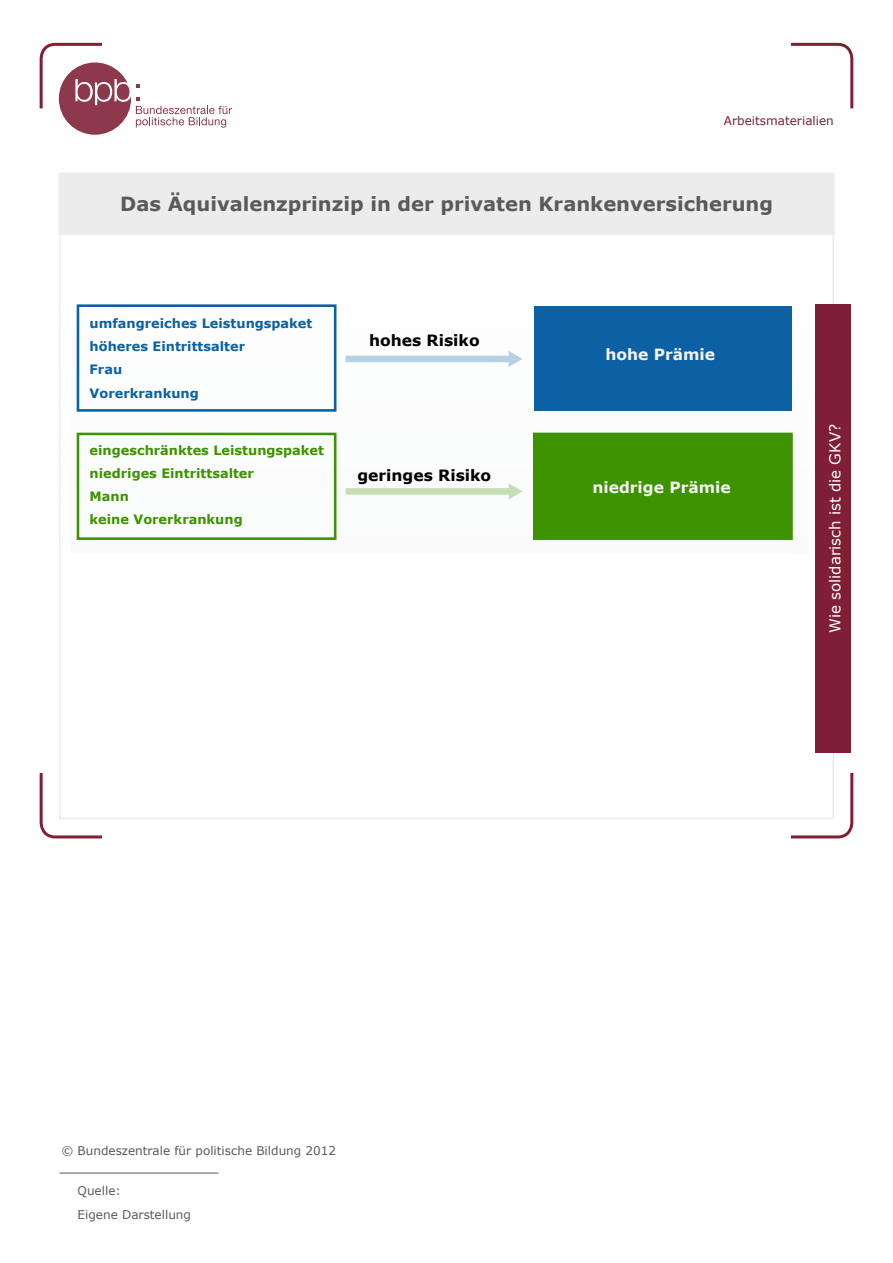
<style>
.page{position:relative;width:893px;height:1263px;background:#fff}
.page>*{position:absolute;margin:0;border:0;box-sizing:border-box;transform-origin:0 0}
.t1{font:700 19.5px "Verdana";color:#5a5a59}
.t2{font:700 15.45px "Verdana";color:#000}
.t3{font:700 15.45px "Verdana";color:#f4f3f1}
.t4{font:15px "Verdana";color:#fff}
.t5{font:700 12.9px/23.2px "Verdana";color:#3d9300}
.t6{font:700 12.9px/23.2px "Verdana";color:#0b61a4}
.t7{font:12px "Verdana";color:#5a5a59}
.t8{font:12px "Verdana";color:#7f1f35}
</style>
<div class="page">
<svg style="left:39px;top:772px;width:64px;height:67px"></svg>
<svg style="left:790px;top:772px;width:64px;height:67px"></svg>
<svg style="left:790px;top:42px;width:64px;height:67px"></svg>
<hr style="left:60px;top:1173px;width:159px;height:1px;background:#5a5a59">
<div style="left:60px;top:173px;width:773px;height:61px;background:#ececec"></div>
<div style="left:815px;top:304px;width:36px;height:449px;background:#7f1f35"></div>
<svg style="left:39px;top:42px;width:193px;height:93px"></svg>
<svg style="left:76px;top:304px;width:717px;height:236px"></svg>
<div style="left:77px;top:304px;width:259px;height:108px;border:3px solid #0b61a4"></div>
<div style="left:534px;top:306px;width:257px;height:104px;background:#0b61a4"></div>
<div style="left:534px;top:434px;width:257px;height:105px;background:#3d9300"></div>
<div style="left:533px;top:433px;width:260px;height:107px;border:3px solid #3d9300"></div>
<div style="left:77px;top:433px;width:259px;height:107px;border:3px solid #3d9300"></div>
<div style="left:346px;top:356px;width:165px;height:6px;background:#b6d0e4"></div>
<svg style="left:509px;top:351px;width:14px;height:16px"></svg>
<div style="left:346px;top:488px;width:165px;height:7px;background:#c5dfb3"></div>
<svg style="left:509px;top:483px;width:14px;height:16px"></svg>
<div style="left:59px;top:173px;width:776px;height:62px;border:2px solid #ececec"></div>
<p class="t8" style="left:724px;top:113px;width:111px">Arbeitsmaterialien</p>
<h1 class="t1" style="left:120px;top:190px;width:654px">Das Äquivalenzprinzip in der privaten Krankenversicherung</h1>
<p class="t6" style="left:90px;top:311px;width:224px">umfangreiches Leistungspaket höheres Eintrittsalter<br>Frau<br>Vorerkrankung</p>
<p class="t5" style="left:90px;top:438px;width:236px">eingeschränktes Leistungspaket niedriges Eintrittsalter<br>Mann<br>keine Vorerkrankung</p>
<p class="t2" style="left:369px;top:330px;width:112px">hohes Risiko</p>
<p class="t2" style="left:357px;top:464px;width:135px">geringes Risiko</p>
<p class="t3" style="left:605px;top:344px;width:111px">hohe Prämie</p>
<p class="t3" style="left:592px;top:476px;width:140px">niedrige Prämie</p>
<p class="t4" style="left:825px;top:633px;width:210px;rotate:-90deg">Wie solidarisch ist die GKV?</p>
<p class="t7" style="left:61px;top:1142px;width:276px">© Bundeszentrale für politische Bildung 2012</p>
<p class="t7" style="left:78px;top:1182px;width:45px">Quelle:</p>
<p class="t7" style="left:78px;top:1207px;width:115px">Eigene Darstellung</p>
</div>
